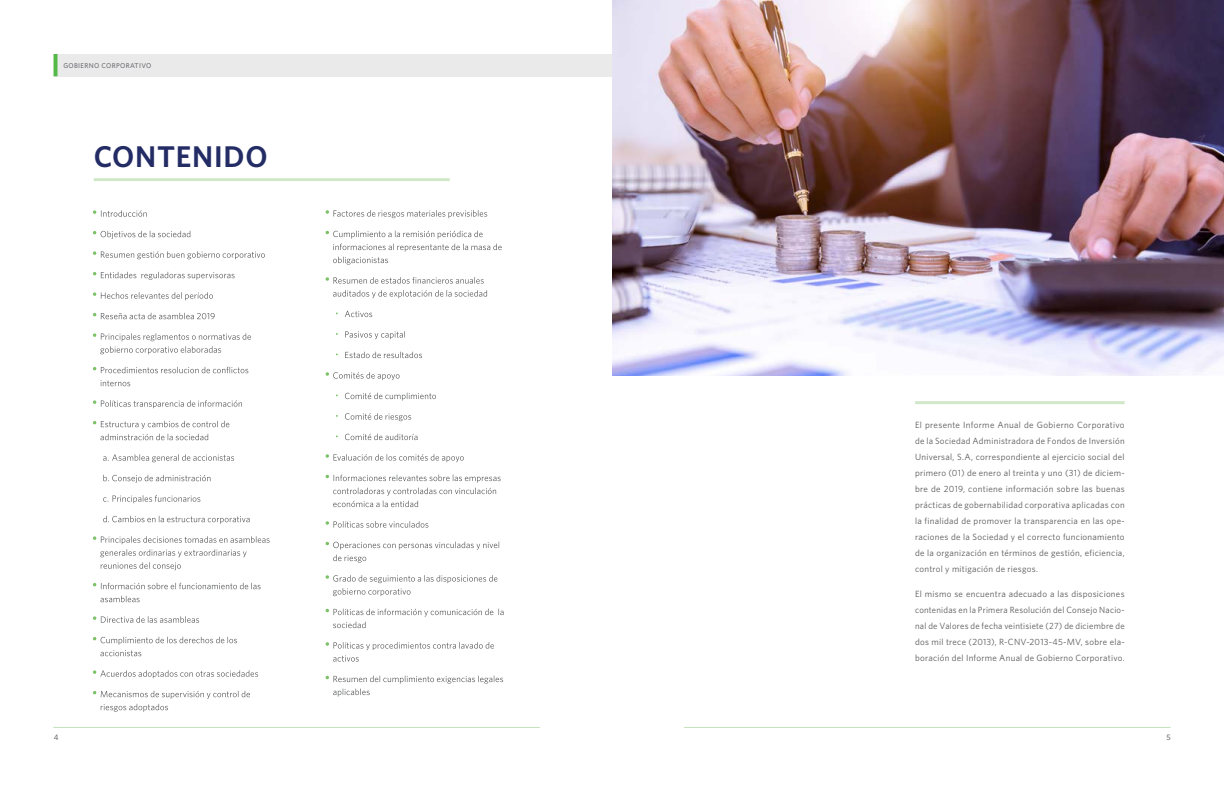
<style>
.page{position:relative;width:1224px;height:792px;background:#fff}
.page>*{position:absolute;margin:0;border:0;box-sizing:border-box;transform-origin:0 0}
.t1{font:600 30px "Whitney";letter-spacing:.025em;color:#232c64}
.t2{font:9px/16px "Whitney";letter-spacing:.03em;color:#58595b;text-align:justify}
.t3{font:500 8px "Whitney";color:#6d6e71}
.t4{font:500 7px "Whitney";letter-spacing:.05em;color:#6d6e71}
</style>
<div class="page">
<div style="left:54px;top:54px;width:1116px;height:22px;background:#eaeaeb"></div>
<hr style="left:684px;top:727px;width:487px;height:1px;background:#acd69c">
<hr style="left:53px;top:727px;width:487px;height:1px;background:#acd69c">
<svg style="left:54px;top:54px;width:4px;height:22px"></svg>
<hr style="left:915px;top:401px;width:210px;height:3px;background:#acd69c">
<img style="left:612px;top:0;width:612px;height:376px">
<hr style="left:94px;top:178px;width:356px;height:3px;background:#acd69c">
<svg style="left:93px;top:691px;width:157px;height:21px"></svg>
<svg style="left:93px;top:670px;width:165px;height:8px"></svg>
<svg style="left:93px;top:637px;width:144px;height:19px"></svg>
<svg style="left:93px;top:616px;width:106px;height:7px"></svg>
<svg style="left:100px;top:596px;width:40px;height:6px"></svg>
<svg style="left:93px;top:583px;width:168px;height:6px"></svg>
<svg style="left:93px;top:536px;width:177px;height:34px"></svg>
<svg style="left:103px;top:516px;width:147px;height:8px"></svg>
<svg style="left:103px;top:495px;width:97px;height:8px"></svg>
<svg style="left:103px;top:475px;width:107px;height:8px"></svg>
<svg style="left:103px;top:454px;width:131px;height:8px"></svg>
<svg style="left:93px;top:421px;width:136px;height:19px"></svg>
<svg style="left:93px;top:400px;width:149px;height:8px"></svg>
<svg style="left:101px;top:380px;width:29px;height:6px"></svg>
<svg style="left:93px;top:367px;width:155px;height:6px"></svg>
<svg style="left:93px;top:333px;width:158px;height:21px"></svg>
<svg style="left:93px;top:313px;width:122px;height:6px"></svg>
<svg style="left:93px;top:292px;width:120px;height:8px"></svg>
<svg style="left:93px;top:272px;width:142px;height:8px"></svg>
<svg style="left:93px;top:251px;width:172px;height:8px"></svg>
<svg style="left:93px;top:231px;width:97px;height:8px"></svg>
<svg style="left:93px;top:210px;width:54px;height:7px"></svg>
<svg style="left:326px;top:676px;width:177px;height:21px"></svg>
<svg style="left:326px;top:642px;width:168px;height:20px"></svg>
<svg style="left:326px;top:609px;width:178px;height:19px"></svg>
<svg style="left:326px;top:575px;width:171px;height:21px"></svg>
<svg style="left:326px;top:542px;width:173px;height:21px"></svg>
<svg style="left:326px;top:521px;width:102px;height:7px"></svg>
<svg style="left:326px;top:475px;width:175px;height:32px"></svg>
<svg style="left:326px;top:454px;width:138px;height:8px"></svg>
<svg style="left:345px;top:434px;width:72px;height:6px"></svg>
<svg style="left:345px;top:413px;width:66px;height:8px"></svg>
<svg style="left:345px;top:393px;width:91px;height:8px"></svg>
<svg style="left:326px;top:372px;width:74px;height:8px"></svg>
<svg style="left:345px;top:352px;width:77px;height:6px"></svg>
<svg style="left:345px;top:331px;width:60px;height:8px"></svg>
<svg style="left:345px;top:311px;width:27px;height:6px"></svg>
<svg style="left:333px;top:290px;width:154px;height:8px"></svg>
<svg style="left:326px;top:277px;width:158px;height:7px"></svg>
<svg style="left:326px;top:231px;width:176px;height:34px"></svg>
<svg style="left:326px;top:210px;width:161px;height:8px"></svg>
<p class="t4" style="left:63px;top:61px;width:90px">GOBIERNO CORPORATIVO</p>
<h1 class="t1" style="left:94px;top:138px;width:175px">CONTENIDO</h1>
<p class="t2" style="left:915px;top:416px;width:211px">El presente Informe Anual de Gobierno Corporativo de la Sociedad Administradora de Fondos de Inversión Universal, S.A, correspondiente al ejercicio social del primero (01) de enero al treinta y uno (31) de diciem&shy;bre de 2019, contiene información sobre las buenas prácticas de gobernabilidad corporativa aplicadas con la finalidad de promover la transparencia en las ope&shy;raciones de la Sociedad y el correcto funcionamiento de la organización en términos de gestión, eficiencia, control y mitigación de riesgos.</p>
<p class="t2" style="left:915px;top:585px;width:211px">El mismo se encuentra adecuado a las disposiciones contenidas en la Primera Resolución del Consejo Nacio&shy;nal de Valores de fecha veintisiete (27) de diciembre de dos mil trece (2013), R-CNV-2013-45-MV, sobre ela&shy;boración del Informe Anual de Gobierno Corporativo.</p>
<p class="t3" style="left:54px;top:732px;width:6px">4</p>
<p class="t3" style="left:1166px;top:732px;width:6px">5</p>
</div>
